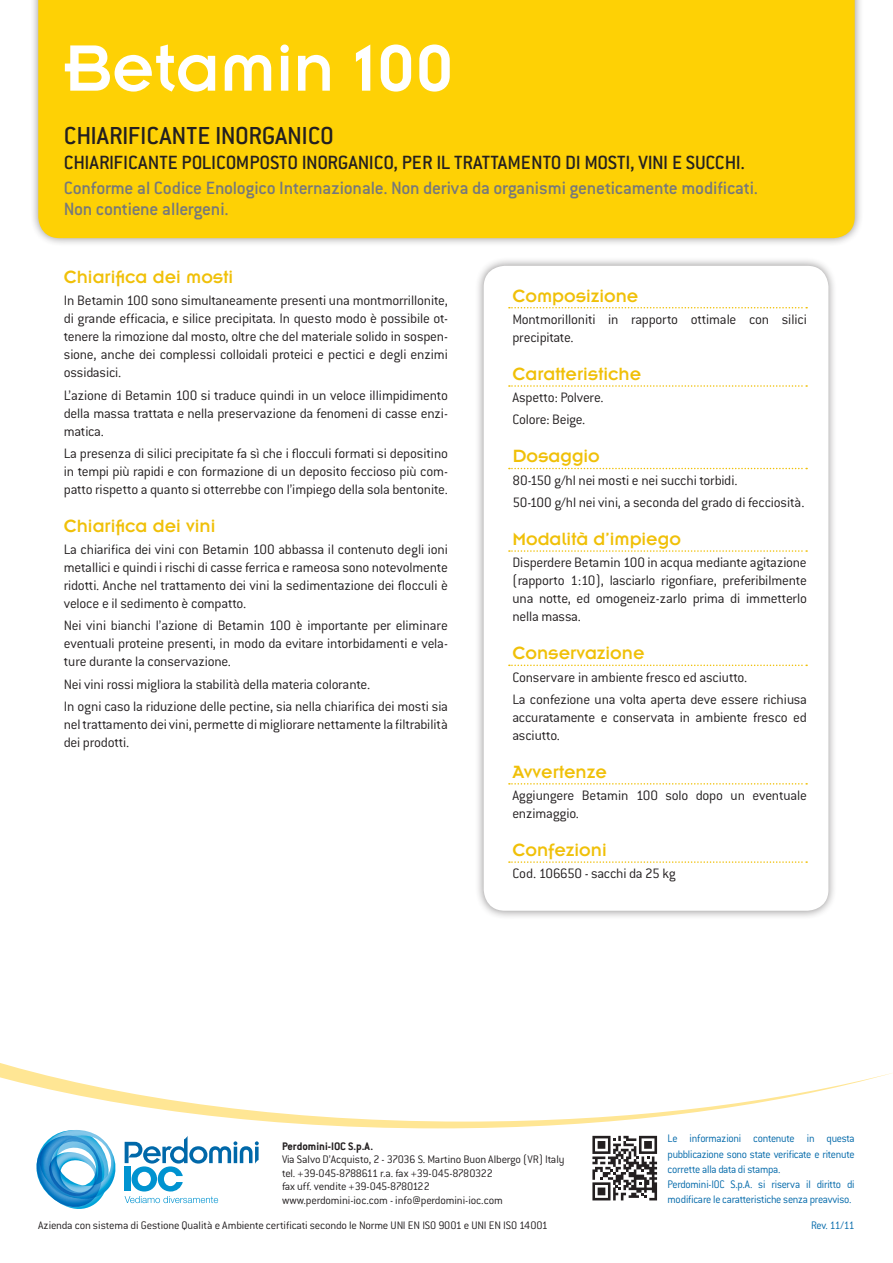
<style>
.page{position:relative;width:893px;height:1263px;background:#fff}
.page>*{position:absolute;margin:0;border:0;box-sizing:border-box;transform-origin:0 0}
._1_NOME_PRODOTTO{font:72px "Insignia";color:#fff}
._2_SOTTOTITOLO{font:500 27px "Conduit ITC";color:#231f20}
._2_SOTTOTITOLO_ridot{font:500 21px "Conduit ITC";letter-spacing:-.01em;color:#231f20}
._3_SOTTOTITOLO-bis{font:500 19.5px/21px "Conduit ITC";letter-spacing:-.015em;color:#76787b}
._6_H4{font:19.5px "Insignia A";color:#f0c008}
._5_H4{font:19.5px "Insignia A";color:#f0c008}
._4_testo{font:300 15px/18px "Conduit ITC";letter-spacing:-.015em;color:#231f20;text-align:justify}
._7_testo{font:300 15px/18px "Conduit ITC";letter-spacing:-.015em;color:#231f20}
.pié_pagina{font:300 12px "Conduit ITC";letter-spacing:-.015em;color:#231f20}
.pié_pagina_DX{font:300 12px/15.1px "Conduit ITC";letter-spacing:-.02em;color:#0068a9;text-align:justify;scale:.95 1}
.pié_pagina-2{font:300 12px "Conduit ITC";letter-spacing:-.035em;color:#231f20}
.pié_pagina-3{font:700 12px "Conduit ITC";color:#231f20}
._8_REV{font:300 12px "Conduit ITC";letter-spacing:-.055em;color:#0068a9;scale:.95 1}
</style>
<div class="page">
<div style="left:29px;top:0;width:835px;height:247px;background:#231f20;opacity:.5"></div>
<div style="left:38px;top:0;width:817px;height:238px;background:#fed105"></div>
<div style="left:475px;top:257px;width:363px;height:663px;background:#231f20;opacity:.5"></div>
<div style="left:484px;top:266px;width:344px;height:645px;background:#fff;border-radius:21px"></div>
<svg style="left:509px;top:307px;width:298px;height:1px"></svg>
<svg style="left:509px;top:385px;width:298px;height:2px"></svg>
<svg style="left:509px;top:468px;width:298px;height:1px"></svg>
<svg style="left:509px;top:550px;width:298px;height:2px"></svg>
<svg style="left:509px;top:664px;width:298px;height:2px"></svg>
<svg style="left:509px;top:783px;width:298px;height:2px"></svg>
<svg style="left:509px;top:861px;width:298px;height:2px"></svg>
<svg style="left:0;top:872px;width:892px;height:256px"></svg>
<svg style="left:32px;top:1125px;width:227px;height:84px"></svg>
<svg style="left:592px;top:1135px;width:66px;height:66px"></svg>
<svg style="left:592px;top:1136px;width:65px;height:64px"></svg>
<p class="_1_NOME_PRODOTTO" style="left:64px;top:31px;width:392px">Betamin 100</p>
<p class="_2_SOTTOTITOLO" style="left:64px;top:120px;width:272px">CHIARIFICANTE INORGANICO</p>
<p class="_2_SOTTOTITOLO_ridot" style="left:64px;top:151px;width:683px">CHIARIFICANTE POLICOMPOSTO INORGANICO, PER IL TRATTAMENTO DI MOSTI, VINI E SUCCHI.</p>
<p class="_3_SOTTOTITOLO-bis" style="left:64px;top:178px;width:696px">Conforme al Codice Enologico Internazionale. Non deriva da organismi geneticamente modificati.<br>Non contiene allergeni.</p>
<p class="_5_H4" style="left:64px;top:267px;width:171px">Chiarifica dei mosti</p>
<p class="_4_testo" style="left:64px;top:292px;width:386px">In Betamin 100 sono simultaneamente presenti una montmorrillonite, di grande efficacia, e silice precipitata. In questo modo è possibile ot&shy;tenere la rimozione dal mosto, oltre che del materiale solido in sospen&shy;sione, anche dei complessi colloidali proteici e pectici e degli enzimi ossidasici.</p>
<p class="_4_testo" style="left:64px;top:386px;width:386px">L’azione di Betamin 100 si traduce quindi in un veloce illimpidimento della massa trattata e nella preservazione da fenomeni di casse enzi&shy;matica.</p>
<p class="_4_testo" style="left:64px;top:444px;width:386px">La presenza di silici precipitate fa sì che i flocculi formati si depositino in tempi più rapidi e con formazione di un deposito feccioso più com&shy;patto rispetto a quanto si otterrebbe con l’impiego della sola bentonite.</p>
<p class="_5_H4" style="left:64px;top:516px;width:153px">Chiarifica dei vini</p>
<p class="_4_testo" style="left:64px;top:540px;width:386px">La chiarifica dei vini con Betamin 100 abbassa il contenuto degli ioni metallici e quindi i rischi di casse ferrica e rameosa sono notevolmente ridotti. Anche nel trattamento dei vini la sedimentazione dei flocculi è veloce e il sedimento è compatto.</p>
<p class="_4_testo" style="left:64px;top:617px;width:386px">Nei vini bianchi l’azione di Betamin 100 è importante per eliminare eventuali proteine presenti, in modo da evitare intorbidamenti e vela&shy;ture durante la conservazione.</p>
<p class="_4_testo" style="left:64px;top:675px;width:308px">Nei vini rossi migliora la stabilità della materia colorante.</p>
<p class="_4_testo" style="left:64px;top:697px;width:386px">In ogni caso la riduzione delle pectine, sia nella chiarifica dei mosti sia nel trattamento dei vini, permette di migliorare nettamente la filtrabilità dei prodotti.</p>
<p class="_6_H4" style="left:512px;top:286px;width:128px">Composizione</p>
<p class="_7_testo" style="left:512px;top:310px;width:296px">Montmorilloniti in rapporto ottimale con silici precipitate.</p>
<p class="_6_H4" style="left:512px;top:364px;width:130px">Caratteristiche</p>
<p class="_7_testo" style="left:512px;top:389px;width:93px">Aspetto: Polvere.</p>
<p class="_7_testo" style="left:512px;top:411px;width:75px">Colore: Beige.</p>
<p class="_6_H4" style="left:512px;top:446px;width:89px">Dosaggio</p>
<p class="_7_testo" style="left:512px;top:471px;width:227px">80-150 g/hl nei mosti e nei succhi torbidi.</p>
<p class="_7_testo" style="left:512px;top:493px;width:294px">50-100 g/hl nei vini, a seconda del grado di fecciosità.</p>
<p class="_6_H4" style="left:512px;top:529px;width:170px">Modalità d’impiego</p>
<p class="_7_testo" style="left:512px;top:554px;width:296px;text-align:justify">Disperdere Betamin 100 in acqua mediante agitazione (rapporto 1:10), lasciarlo rigonfiare, preferibilmente una notte, ed omogeneiz-zarlo prima di immetterlo nella massa.</p>
<p class="_6_H4" style="left:512px;top:643px;width:134px">Conservazione</p>
<p class="_7_testo" style="left:512px;top:668px;width:236px">Conservare in ambiente fresco ed asciutto.</p>
<p class="_7_testo" style="left:512px;top:690px;width:296px;text-align:justify">La confezione una volta aperta deve essere richiusa accuratamente e conservata in ambiente fresco ed asciutto.</p>
<p class="_6_H4" style="left:512px;top:762px;width:96px">Avvertenze</p>
<p class="_7_testo" style="left:512px;top:786px;width:296px">Aggiungere Betamin 100 solo dopo un eventuale enzimaggio.</p>
<p class="_6_H4" style="left:512px;top:840px;width:96px">Confezioni</p>
<p class="_7_testo" style="left:512px;top:865px;width:165px">Cod. 106650 - sacchi da 25 kg</p>
<p class="pié_pagina-3" style="left:282px;top:1139px;width:93px">Perdomini-IOC S.p.A.</p>
<p class="pié_pagina" style="left:282px;top:1153px;width:284px">Via Salvo D’Acquisto, 2 - 37036 S. Martino Buon Albergo (VR) Italy</p>
<p class="pié_pagina-2" style="left:282px;top:1167px;width:212px">tel. +39-045-8788611 r.a. fax +39-045-8780322</p>
<p class="pié_pagina" style="left:282px;top:1180px;width:149px">fax uff. vendite +39-045-8780122</p>
<p class="pié_pagina" style="left:282px;top:1194px;width:222px">www.perdomini-ioc.com - info@perdomini-ioc.com</p>
<p class="pié_pagina" style="left:38px;top:1219px;width:511px">Azienda con sistema di Gestione Qualità e Ambiente certificati secondo le Norme UNI EN ISO 9001 e UNI EN ISO 14001</p>
<p class="pié_pagina_DX" style="left:668px;top:1131px;width:198px">Le informazioni contenute in questa pubblicazione sono state verificate e ritenute corrette alla data di stampa.</p>
<p class="pié_pagina_DX" style="left:668px;top:1176px;width:198px">Perdomini-IOC S.p.A. si riserva il diritto di modificare le caratteristiche senza preavviso.</p>
<p class="_8_REV" style="left:811px;top:1219px;width:47px">Rev. 11/11</p>
</div>
